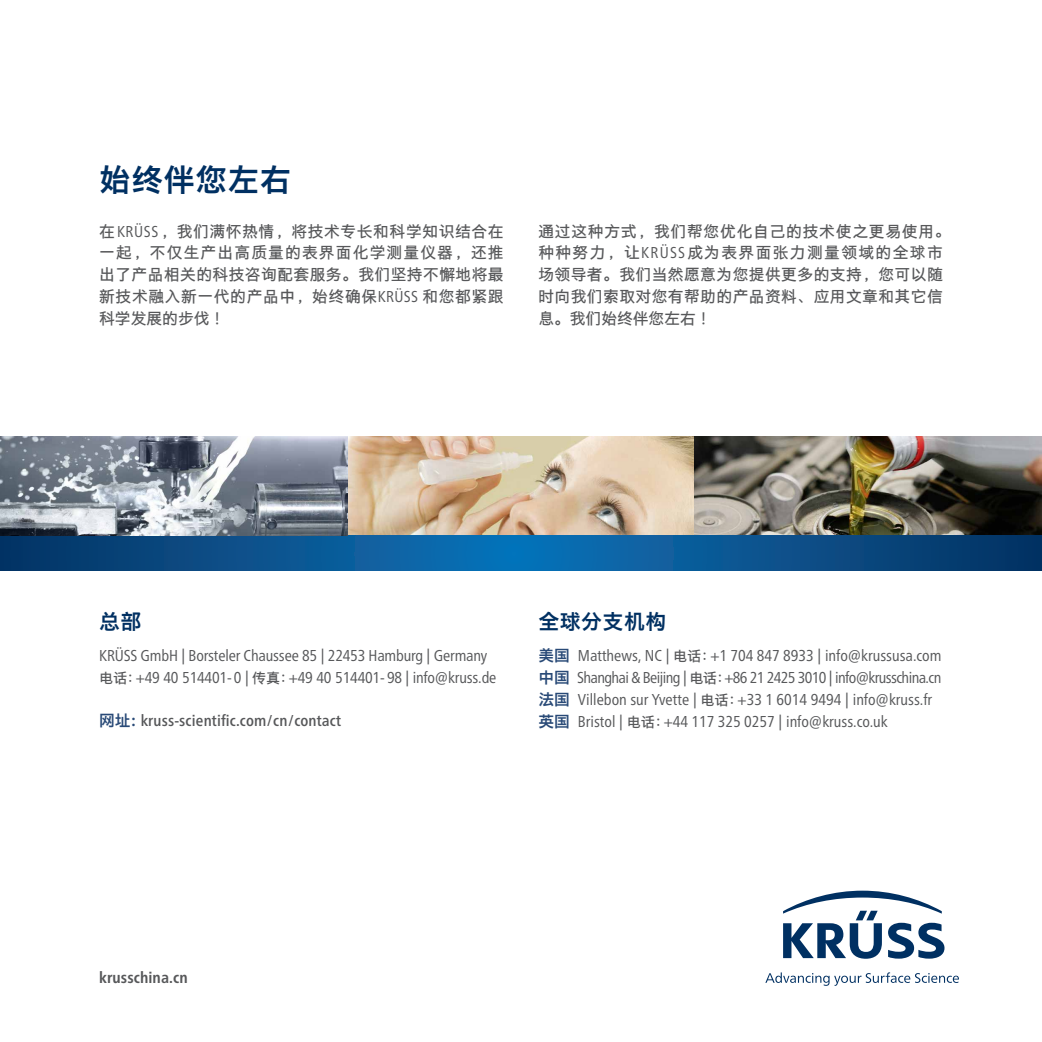
<style>
.page{position:relative;width:1042px;height:1042px;background:#fff}
.page>*{position:absolute;margin:0;border:0;box-sizing:border-box;transform-origin:0 0}
.t1{font:31.5px "Xin Gothic W7 S";letter-spacing:.02em;color:#003062}
.t2{font:21px "Xin Gothic W7 S";letter-spacing:.02em;color:#003062}
.t3{font:condensed 15.75px/21.9px "Frutiger Neue LT Pro";letter-spacing:-.01em;color:#57585a}
.t4{font:15.75px/21.9px "Xin Gothic W6 S";letter-spacing:.03em;color:#57585a;text-align:justify}
.t5{font:500 condensed 15.75px "Frutiger Neue LT Pro";letter-spacing:.01em;color:#57585a}
.t6{font:700 condensed 15.75px "Frutiger Neue LT Pro";letter-spacing:.005em;color:#57585a}
.s1{font-family:"Frutiger Neue LT Pro";font-stretch:condensed}
.s2{font-family:"Xin Gothic W6 S";font-stretch:normal;font-size:14px}
.s3{font-family:"Xin Gothic W7 S";font-weight:400;font-stretch:normal;color:#294a77}
.s4{font-family:"Xin Gothic W7 S";font-stretch:normal;color:#294a77}
</style>
<div class="page">
<img style="left:347px;top:437px;width:347px;height:99px">
<img style="left:694px;top:437px;width:348px;height:99px">
<svg style="left:0;top:536px;width:1042px;height:34px;background:#09528c"></svg>
<svg style="left:783px;top:890px;width:161px;height:69px"></svg>
<svg style="left:765px;top:972px;width:194px;height:14px"></svg>
<img style="left:0;top:437px;width:347px;height:99px">
<h1 class="t1" style="left:99px;top:160px;width:194px">始终伴您左右</h1>
<p class="t4" style="left:99px;top:220px;width:406px">在<span class="s1">KRÜSS</span>，我们满怀热情，将技术专长和科学知识结合在一起，不仅生产出高质量的表界面化学测量仪器，还推出了产品相关的科技咨询配套服务。我们坚持不懈地将最新技术融入新一代的产品中，始终确保<span class="s1">KRÜSS</span> 和您都紧跟科学发展的步伐！</p>
<p class="t4" style="left:538px;top:220px;width:406px">通过这种方式，我们帮您优化自己的技术使之更易使用｡种种努力，让<span class="s1">KRÜSS</span>成为表界面张力测量领域的全球市场领导者。我们当然愿意为您提供更多的支持，您可以随时向我们索取对您有帮助的产品资料、应用文章和其它信息。我们始终伴您左右！</p>
<h2 class="t2" style="left:99px;top:608px;width:44px">总部</h2>
<p class="t3" style="left:99px;top:644px;width:399px">KRÜSS GmbH | Borsteler Chaussee 85 | 22453 Hamburg | Germany<span class="s2">电话：</span>+49 40 514401- 0 | <span class="s2">传真：</span>+49 40 514401- 98 | info@kruss.de</p>
<p class="t5" style="left:99px;top:711px;width:243px"><span class="s3">网址:</span> kruss-scientific.com/cn/contact</p>
<h2 class="t2" style="left:538px;top:608px;width:130px">全球分支机构</h2>
<p class="t3" style="left:538px;top:644px;width:404px"><span class="s4">美国</span> Matthews, NC | <span class="s2">电话：</span>+1 704 847 8933 | info@krussusa.com<span class="s4">中国</span> Shanghai &amp; Beijing | <span class="s2">电话：</span>+86 21 2425 3010 | info@krusschina.cn<span class="s4">法国</span> Villebon sur Yvette | <span class="s2">电话：</span>+33 1 6014 9494 | info@kruss.fr<span class="s4">英国</span> Bristol | <span class="s2">电话：</span>+44 117 325 0257 | info@kruss.co.uk</p>
<p class="t6" style="left:99px;top:968px;width:90px">krusschina.cn</p>
</div>
